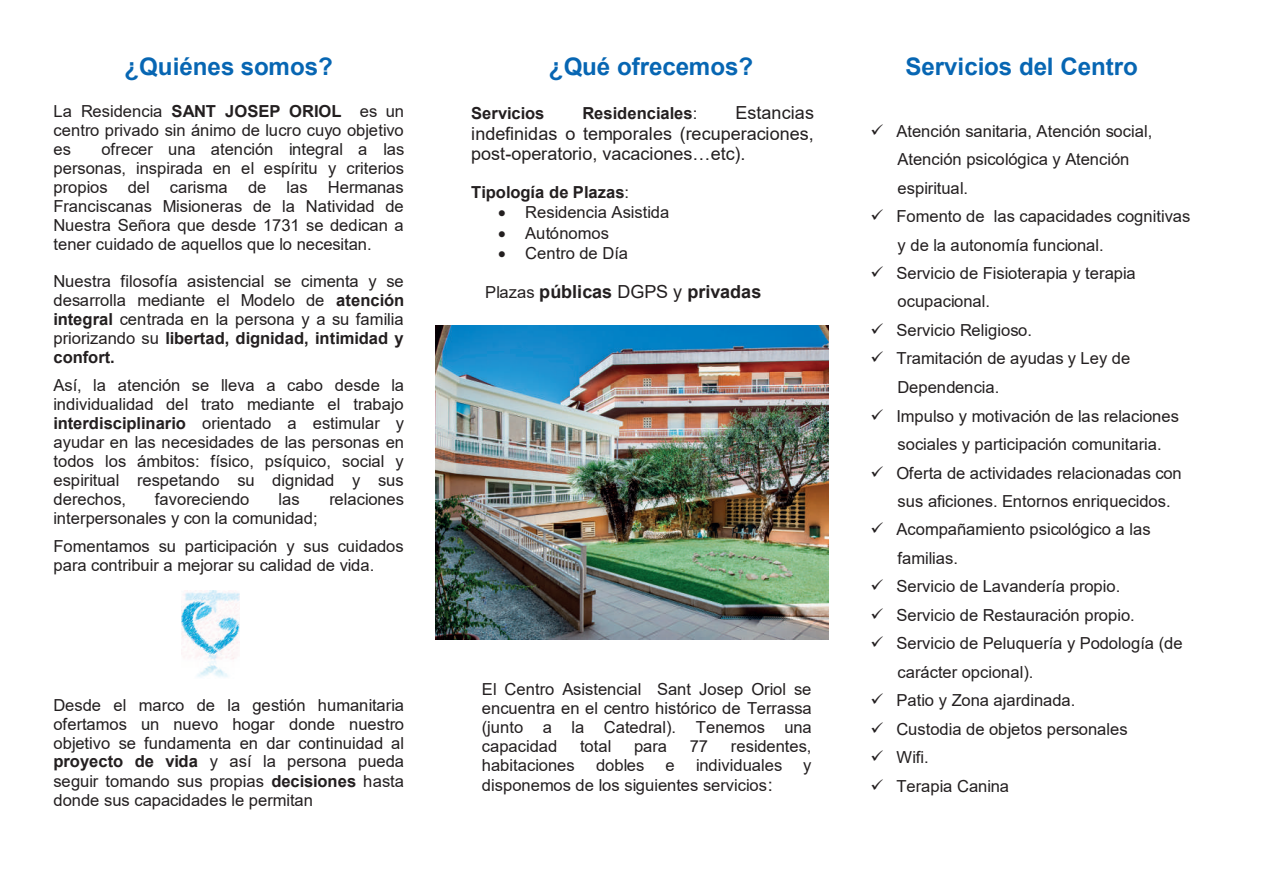
<style>
.page{position:relative;width:1264px;height:893px;background:#fff}
.page>*{position:absolute;margin:0;border:0;box-sizing:border-box;transform-origin:0 0}
.t1{font:700 24.15px "Arial";color:#0766b3}
.t2{font:18px/20.7px "Arial";letter-spacing:.005em;color:#231f20;text-align:justify}
.t3{font:700 18px "Arial";letter-spacing:.005em;color:#231f20}
.t4{font:16.5px/18.9px "Arial";color:#231f20}
.t5{font:700 16.5px "Arial";color:#231f20}
.s1{font-weight:700}
.s2{font-style:inherit}
.s3{font-weight:400}
.s4{font-weight:400;font-size:16.5px}
.s5{font-size:18px}
</style>
<div class="page">
<img style="left:435px;top:325px;width:393px;height:314px">
<img style="left:181px;top:591px;width:58px;height:86px">
<h1 class="t1" style="left:124px;top:49px;width:210px">¿Quiénes somos?</h1>
<p class="t4" style="left:53px;top:101px;width:352px;line-height:19.4px;text-align:justify">La Residencia <span class="s1">SANT JOSEP ORIOL</span> es un centro privado sin ánimo de lucro cuyo objetivo es</p>
<p class="t4" style="left:53px;top:140px;width:352px;text-align:justify;text-indent:48px">ofrecer una atención integral a las personas, inspirada en el espíritu y criterios propios del carisma de las Hermanas Franciscanas Misioneras de la Natividad de Nuestra Señora que desde 1731 se dedican a tener cuidado de aquellos que lo necesitan.</p>
<p class="t4" style="left:53px;top:272px;width:352px;text-align:justify">Nuestra filosofía asistencial se cimenta y se desarrolla mediante el Modelo de <span class="s1">atención integral</span> centrada en la persona y a su familia priorizando su <span class="s1">libertad, dignidad, intimidad y confort.</span></p>
<p class="t4" style="left:53px;top:375px;width:352px;text-align:justify">Así, la atención se lleva a cabo desde la individualidad del trato mediante el trabajo <span class="s1">interdisciplinario</span> orientado a estimular y ayudar en las necesidades de las personas en todos los ámbitos: físico, psíquico, social y espiritual respetando su dignidad y sus derechos,</p>
<p class="t4" style="left:155px;top:490px;width:96px">favoreciendo</p>
<p class="t4" style="left:278px;top:490px;width:23px">las</p>
<p class="t4" style="left:329px;top:490px;width:76px">relaciones</p>
<p class="t4" style="left:53px;top:504px;width:352px;line-height:28px">interpersonales y con la comunidad;<br>Fomentamos su participación y sus cuidados</p>
<p class="t4" style="left:53px;top:556px;width:322px">para contribuir a mejorar su calidad de vida.</p>
<p class="t4" style="left:53px;top:695px;width:352px;text-align:justify">Desde el marco de la gestión humanitaria ofertamos un nuevo hogar donde nuestro objetivo se fundamenta en dar continuidad al <span class="s1">proyecto de vida</span> y así la persona pueda seguir tomando sus propias <span class="s1">decisiones</span> hasta donde sus capacidades le permitan</p>
<h1 class="t1" style="left:549px;top:49px;width:206px">¿Qué ofrecemos?</h1>
<p class="t2" style="left:471px;top:102px;width:344px;text-indent:264px">Estancias indefinidas o temporales (recuperaciones, post-operatorio, vacac<span class="s2">iones…etc).</span></p>
<p class="t5" style="left:471px;top:181px;width:159px">Tipología de Plazas<span class="s3">:</span></p>
<p class="t4" style="left:498px;top:203px;width:173px">• Residencia Asistida</p>
<p class="t4" style="left:498px;top:223px;width:112px">• Autónomos</p>
<p class="t4" style="left:498px;top:243px;width:131px">• Centro de Día</p>
<p class="t3" style="left:485px;top:279px;width:278px"><span class="s4">Plazas</span> públicas <span class="s3">DGPS y</span> privadas</p>
<p class="t5" style="left:471px;top:101px;width:75px">Servicios</p>
<p class="t5" style="left:582px;top:101px;width:116px">Residenciales<span class="s3">:</span></p>
<p class="t4" style="left:482px;top:679px;width:331px;text-align:justify">El Centro Asistencial Sant Josep Oriol se encuentra en el centro histórico de Terrassa (junto a la Catedral). Tenemos una capacidad</p>
<p class="t4" style="left:580px;top:736px;width:33px">total</p>
<p class="t4" style="left:634px;top:736px;width:34px">para</p>
<p class="t4" style="left:689px;top:736px;width:20px">77</p>
<p class="t4" style="left:730px;top:736px;width:82px">residentes,</p>
<p class="t4" style="left:482px;top:755px;width:94px">habitaciones</p>
<p class="t4" style="left:596px;top:755px;width:50px">dobles</p>
<p class="t4" style="left:665px;top:755px;width:11px">e</p>
<p class="t4" style="left:696px;top:755px;width:88px">individuales</p>
<p class="t4" style="left:803px;top:755px;width:10px">y</p>
<p class="t4" style="left:482px;top:776px;width:292px">disponemos de los siguientes servicios<span class="s5">:</span></p>
<h1 class="t1" style="left:905px;top:49px;width:234px">Servicios del Centro</h1>
<p class="t4" style="left:897px;top:116px;width:256px;line-height:28.5px;text-indent:-27px">✓ Atención sanitaria, Atención social,<br>Atención psicológica y Atención espiritual.</p>
<p class="t4" style="left:897px;top:202px;width:294px;line-height:28.5px;text-indent:-27px">✓ Fomento de las capacidades cognitivas y de la autonomía funcional.</p>
<p class="t4" style="left:897px;top:259px;width:240px;line-height:28.5px;text-indent:-27px">✓ Servicio de Fisioterapia y terapia ocupacional.</p>
<p class="t4" style="left:870px;top:320px;width:163px">✓ Servicio Religioso.</p>
<p class="t4" style="left:897px;top:344px;width:234px;line-height:28.8px;text-indent:-27px">✓ Tramitación de ayudas y Ley de<br>Dependencia.</p>
<p class="t4" style="left:870px;top:401px;width:310px;line-height:28.5px;text-align:center">✓ Impulso y motivación de las relaciones sociales y participación comunitaria.</p>
<p class="t4" style="left:897px;top:458px;width:286px;line-height:28.5px;text-indent:-27px">✓ Oferta de actividades relacionadas con sus aficiones. Entornos enriquecidos.</p>
<p class="t4" style="left:897px;top:515px;width:255px;line-height:28.5px;text-indent:-27px">✓ Acompañamiento psicológico a las familias.</p>
<p class="t4" style="left:870px;top:577px;width:251px">✓ Servicio de Lavandería propio.</p>
<p class="t4" style="left:870px;top:605px;width:266px">✓ Servicio de Restauración propio.</p>
<p class="t4" style="left:897px;top:629px;width:286px;line-height:28.5px;text-indent:-27px">✓ Servicio de Peluquería y Podología (de carácter opcional).</p>
<p class="t4" style="left:870px;top:691px;width:206px">✓ Patio y Zona ajardinada.</p>
<p class="t4" style="left:870px;top:719px;width:259px">✓ Custodia de objetos personales</p>
<p class="t4" style="left:870px;top:748px;width:60px">✓ Wifi.</p>
<p class="t4" style="left:870px;top:776px;width:140px">✓ Terapia Canina</p>
</div>
